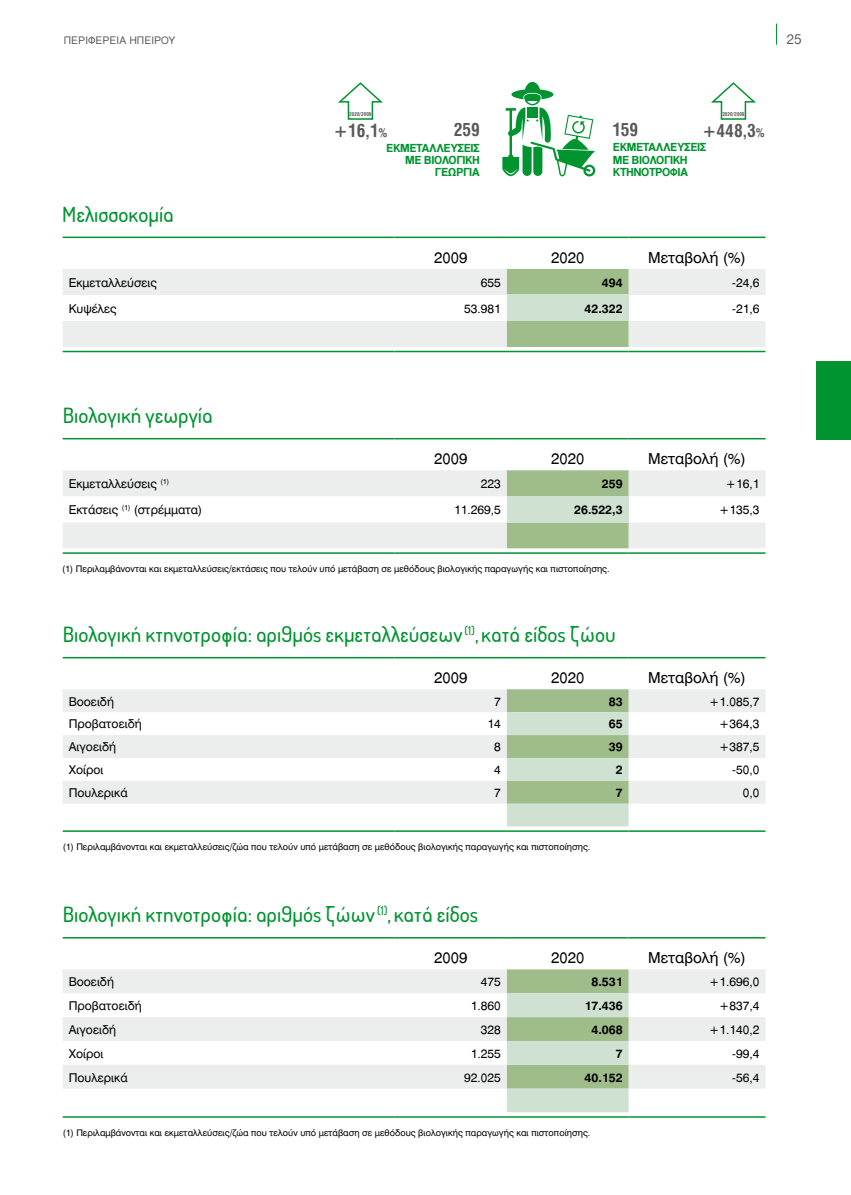
<style>
.page{position:relative;width:851px;height:1195px;background:#fff}
.page>*{position:absolute;margin:0;border:0;box-sizing:border-box;transform-origin:0 0}
.t1{font:500 21px "Aka Acid Dosis";color:#009430}
.t2{font:700 18px "Mg Helvetica Cond";color:#58585a}
.t3{font:15px "Mg Helvetica";color:#000}
.t4{font:13.5px "Gr Helvetica";color:#58585a}
.t5{font:12px "Mg Helvetica";color:#000}
.t6{font:700 12px "Mg Helvetica";color:#000}
.t7{font:700 11.25px/12.1px "Gr Helvetica";letter-spacing:-.04em;color:#009430}
.t8{font:10.5px "Gr Helvetica";color:#58585a}
.t9{font:9px "Mg Helvetica";color:#000}
.t10{font:700 5.25px "Mg Helvetica Cond";color:#58585a}
.s1{font-size:12px}
</style>
<div class="page">
<svg style="left:776px;top:24px;width:1px;height:21px"></svg>
<svg style="left:63px;top:269px;width:702px;height:82px"></svg>
<hr style="left:63px;top:237px;width:331px;height:1px;background:#009430">
<hr style="left:394px;top:237px;width:113px;height:1px;background:#009430">
<hr style="left:507px;top:237px;width:121px;height:1px;background:#009430">
<hr style="left:628px;top:237px;width:137px;height:1px;background:#009430">
<hr style="left:63px;top:351px;width:331px;height:1px;background:#009430">
<hr style="left:394px;top:351px;width:113px;height:1px;background:#009430">
<hr style="left:507px;top:351px;width:121px;height:1px;background:#009430">
<hr style="left:628px;top:351px;width:137px;height:1px;background:#009430">
<svg style="left:63px;top:470px;width:702px;height:79px"></svg>
<hr style="left:63px;top:438px;width:331px;height:1px;background:#009430">
<hr style="left:394px;top:438px;width:113px;height:1px;background:#009430">
<hr style="left:507px;top:438px;width:121px;height:1px;background:#009430">
<hr style="left:628px;top:438px;width:137px;height:1px;background:#009430">
<hr style="left:63px;top:552px;width:331px;height:2px;background:#009430">
<hr style="left:394px;top:552px;width:113px;height:2px;background:#009430">
<hr style="left:507px;top:552px;width:121px;height:2px;background:#009430">
<hr style="left:628px;top:552px;width:137px;height:2px;background:#009430">
<svg style="left:63px;top:689px;width:702px;height:138px"></svg>
<hr style="left:63px;top:657px;width:331px;height:1px;background:#009430">
<hr style="left:394px;top:657px;width:113px;height:1px;background:#009430">
<hr style="left:507px;top:657px;width:121px;height:1px;background:#009430">
<hr style="left:628px;top:657px;width:137px;height:1px;background:#009430">
<hr style="left:63px;top:830px;width:331px;height:2px;background:#009430">
<hr style="left:394px;top:830px;width:113px;height:2px;background:#009430">
<hr style="left:507px;top:830px;width:121px;height:2px;background:#009430">
<hr style="left:628px;top:830px;width:137px;height:2px;background:#009430">
<svg style="left:63px;top:969px;width:702px;height:144px"></svg>
<hr style="left:63px;top:937px;width:331px;height:1px;background:#009430">
<hr style="left:394px;top:937px;width:113px;height:1px;background:#009430">
<hr style="left:507px;top:937px;width:121px;height:1px;background:#009430">
<hr style="left:628px;top:937px;width:137px;height:1px;background:#009430">
<hr style="left:63px;top:1116px;width:331px;height:2px;background:#009430">
<hr style="left:394px;top:1116px;width:113px;height:2px;background:#009430">
<hr style="left:507px;top:1116px;width:121px;height:2px;background:#009430">
<hr style="left:628px;top:1116px;width:137px;height:2px;background:#009430">
<svg style="left:502px;top:82px;width:93px;height:95px"></svg>
<svg style="left:338px;top:82px;width:45px;height:38px"></svg>
<svg style="left:711px;top:82px;width:45px;height:38px"></svg>
<div style="left:816px;top:360px;width:34px;height:79px;background:#009430"></div>
<p class="t8" style="left:64px;top:35px;width:113px">ΠΕΡΙΦΕΡΕΙΑ ΗΠΕΙΡΟΥ</p>
<h3 class="t4" style="left:786px;top:33px;width:16px">25</h3>
<p class="t10" style="left:349px;top:111px;width:24px">2020/2009</p>
<p class="t10" style="left:722px;top:111px;width:24px">2020/2009</p>
<h1 class="t1" style="left:62px;top:200px;width:113px">Μελισσοκομία</h1>
<h2 class="t2" style="left:453px;top:120px;width:28px">259</h2>
<h2 class="t2" style="left:612px;top:120px;width:28px">159</h2>
<p class="t7" style="left:613px;top:142px;width:95px">ΕΚΜΕΤΑΛΛΕΥΣΕΙΣ<br>ΜΕ ΒΙΟΛΟΓΙΚΗ<br>ΚΤΗΝΟΤΡΟΦΙΑ</p>
<h2 class="t2" style="left:702px;top:120px;width:64px">+448,3<span class="s1">%</span></h2>
<h2 class="t2" style="left:333px;top:120px;width:56px">+16,1<span class="s1">%</span></h2>
<p class="t7" style="left:386px;top:142px;width:95px;text-align:right">ΕΚΜΕΤΑΛΛΕΥΣΕΙΣ<br>ΜΕ ΒΙΟΛΟΓΙΚΗ<br>ΓΕΩΡΓΙΑ</p>
<h3 class="t3" style="left:434px;top:248px;width:35px">2009</h3>
<h3 class="t3" style="left:551px;top:248px;width:35px">2020</h3>
<h3 class="t3" style="left:648px;top:248px;width:99px">Μεταβολή (%)</h3>
<h3 class="t5" style="left:69px;top:275px;width:90px">Εκμεταλλεύσεις</h3>
<h3 class="t5" style="left:481px;top:275px;width:22px">655</h3>
<h3 class="t6" style="left:601px;top:275px;width:22px">494</h3>
<h3 class="t5" style="left:732px;top:275px;width:29px">-24,6</h3>
<h3 class="t5" style="left:69px;top:301px;width:50px">Κυψέλες</h3>
<h3 class="t5" style="left:464px;top:301px;width:38px">53.981</h3>
<h3 class="t6" style="left:584px;top:301px;width:40px">42.322</h3>
<h3 class="t5" style="left:732px;top:301px;width:29px">-21,6</h3>
<h1 class="t1" style="left:63px;top:402px;width:152px">Βιολογική γεωργία</h1>
<h3 class="t3" style="left:434px;top:450px;width:35px">2009</h3>
<h3 class="t3" style="left:551px;top:450px;width:35px">2020</h3>
<h3 class="t3" style="left:648px;top:450px;width:99px">Μεταβολή (%)</h3>
<h3 class="t5" style="left:69px;top:476px;width:102px">Εκμεταλλεύσεις <sup>(1)</sup></h3>
<h3 class="t5" style="left:481px;top:476px;width:22px">223</h3>
<h3 class="t6" style="left:601px;top:476px;width:22px">259</h3>
<h3 class="t5" style="left:725px;top:476px;width:35px">+16,1</h3>
<h3 class="t5" style="left:69px;top:503px;width:135px">Εκτάσεις <sup>(1)</sup> (στρέμματα)</h3>
<h3 class="t5" style="left:454px;top:503px;width:48px">11.269,5</h3>
<h3 class="t6" style="left:574px;top:502px;width:50px">26.522,3</h3>
<h3 class="t5" style="left:719px;top:503px;width:42px">+135,3</h3>
<p class="t9" style="left:62px;top:563px;width:549px">(1) Περιλαμβάνονται και εκμεταλλεύσεις/εκτάσεις που τελούν υπό μετάβαση σε μεθόδους βιολογικής παραγωγής και πιστοποίησης.</p>
<h1 class="t1" style="left:63px;top:621px;width:554px">Βιολογική κτηνοτροφία: αριθμός εκμεταλλεύσεων <sup>(1)</sup>, κατά είδος ζώου</h1>
<h3 class="t3" style="left:434px;top:669px;width:35px">2009</h3>
<h3 class="t3" style="left:551px;top:669px;width:35px">2020</h3>
<h3 class="t3" style="left:648px;top:669px;width:99px">Μεταβολή (%)</h3>
<h3 class="t5" style="left:69px;top:694px;width:47px">Βοοειδή</h3>
<h3 class="t5" style="left:494px;top:694px;width:8px">7</h3>
<h3 class="t6" style="left:608px;top:694px;width:15px">83</h3>
<h3 class="t5" style="left:709px;top:694px;width:52px">+1.085,7</h3>
<h3 class="t5" style="left:69px;top:717px;width:75px">Προβατοειδή</h3>
<h3 class="t5" style="left:487px;top:717px;width:15px">14</h3>
<h3 class="t6" style="left:608px;top:717px;width:15px">65</h3>
<h3 class="t5" style="left:719px;top:717px;width:42px">+364,3</h3>
<h3 class="t5" style="left:69px;top:740px;width:49px">Αιγοειδή</h3>
<h3 class="t5" style="left:494px;top:740px;width:8px">8</h3>
<h3 class="t6" style="left:608px;top:739px;width:15px">39</h3>
<h3 class="t5" style="left:719px;top:740px;width:42px">+387,5</h3>
<h3 class="t5" style="left:69px;top:762px;width:36px">Χοίροι</h3>
<h3 class="t5" style="left:494px;top:762px;width:8px">4</h3>
<h3 class="t6" style="left:615px;top:762px;width:8px">2</h3>
<h3 class="t5" style="left:732px;top:762px;width:29px">-50,0</h3>
<h3 class="t5" style="left:69px;top:785px;width:60px">Πουλερικά</h3>
<h3 class="t5" style="left:494px;top:785px;width:8px">7</h3>
<h3 class="t6" style="left:615px;top:785px;width:8px">7</h3>
<h3 class="t5" style="left:742px;top:785px;width:18px">0,0</h3>
<p class="t9" style="left:63px;top:841px;width:529px">(1) Περιλαμβάνονται και εκμεταλλεύσεις/ζώα που τελούν υπό μετάβαση σε μεθόδους βιολογικής παραγωγής και πιστοποίησης.</p>
<h1 class="t1" style="left:63px;top:901px;width:417px">Βιολογική κτηνοτροφία: αριθμός ζώων <sup>(1)</sup>, κατά είδος</h1>
<h3 class="t3" style="left:434px;top:949px;width:35px">2009</h3>
<h3 class="t3" style="left:551px;top:949px;width:35px">2020</h3>
<h3 class="t3" style="left:648px;top:949px;width:99px">Μεταβολή (%)</h3>
<h3 class="t5" style="left:69px;top:974px;width:47px">Βοοειδή</h3>
<h3 class="t5" style="left:481px;top:974px;width:22px">475</h3>
<h3 class="t6" style="left:591px;top:974px;width:33px">8.531</h3>
<h3 class="t5" style="left:709px;top:974px;width:52px">+1.696,0</h3>
<h3 class="t5" style="left:69px;top:998px;width:75px">Προβατοειδή</h3>
<h3 class="t5" style="left:470px;top:998px;width:32px">1.860</h3>
<h3 class="t6" style="left:584px;top:998px;width:40px">17.436</h3>
<h3 class="t5" style="left:719px;top:998px;width:42px">+837,4</h3>
<h3 class="t5" style="left:69px;top:1022px;width:49px">Αιγοειδή</h3>
<h3 class="t5" style="left:481px;top:1022px;width:22px">328</h3>
<h3 class="t6" style="left:591px;top:1022px;width:33px">4.068</h3>
<h3 class="t5" style="left:709px;top:1022px;width:52px">+1.140,2</h3>
<h3 class="t5" style="left:69px;top:1046px;width:36px">Χοίροι</h3>
<h3 class="t5" style="left:470px;top:1046px;width:32px">1.255</h3>
<h3 class="t6" style="left:615px;top:1046px;width:8px">7</h3>
<h3 class="t5" style="left:732px;top:1046px;width:29px">-99,4</h3>
<h3 class="t5" style="left:69px;top:1070px;width:60px">Πουλερικά</h3>
<h3 class="t5" style="left:464px;top:1070px;width:38px">92.025</h3>
<h3 class="t6" style="left:584px;top:1070px;width:40px">40.152</h3>
<h3 class="t5" style="left:732px;top:1070px;width:29px">-56,4</h3>
<p class="t9" style="left:63px;top:1127px;width:529px">(1) Περιλαμβάνονται και εκμεταλλεύσεις/ζώα που τελούν υπό μετάβαση σε μεθόδους βιολογικής παραγωγής και πιστοποίησης.</p>
</div>
